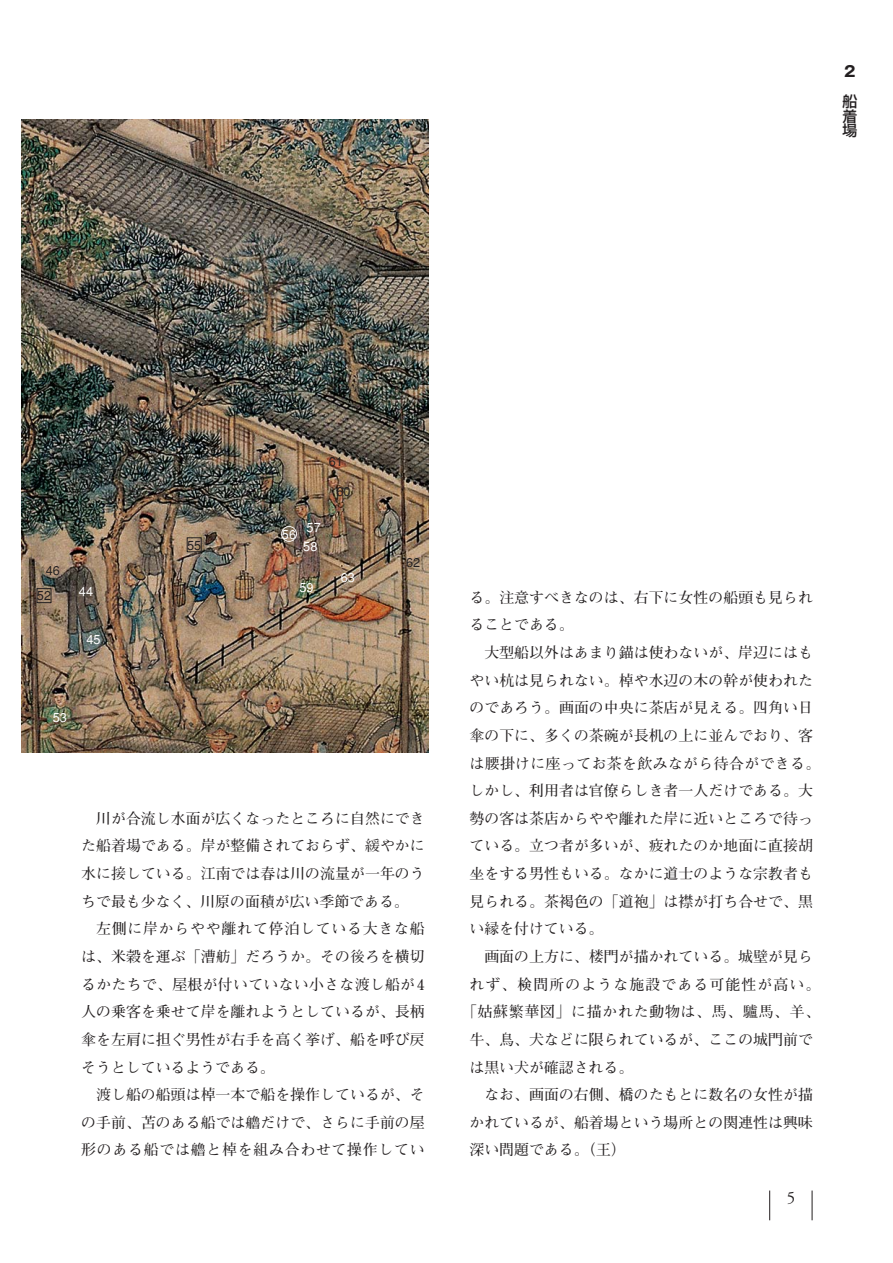
<style>
.page{position:relative;width:893px;height:1263px;background:#fff}
.page>*{position:absolute;margin:0;border:0;box-sizing:border-box;transform-origin:0 0}
.t1{font:16.95px "Adobe Garamond";color:#231f20}
.t2{font:700 14.85px/27.6px "Futo Min A101";letter-spacing:.005em;color:#231f20;text-align:justify}
.t3{font:700 14.85px "Futo Min A101";letter-spacing:.05em;color:#231f20}
.t4{font:700 14.85px "Futo Min A101";letter-spacing:.075em;color:#231f20}
.t5{font:500 14.85px/14.9px "Shin Go";color:#231f20;text-align:justify}
.t6{font:700 14.85px "Gothic MB101";color:#231f20}
.t7{font:500 12.75px/19.2px "Gothic BBB";color:#fff}
.t8{font:500 12.75px/25.3px "Gothic BBB";color:#231f20}
</style>
<div class="page">
<svg style="left:769px;top:1191px;width:1px;height:29px"></svg>
<svg style="left:811px;top:1191px;width:1px;height:29px"></svg>
<img style="left:22px;top:119px;width:406px;height:634px">
<div style="left:37px;top:588px;width:14px;height:15px;border:1px solid #231f20"></div>
<div style="left:187px;top:537px;width:15px;height:15px;border:1px solid #231f20"></div>
<div style="left:281px;top:526px;width:16px;height:16px;border:2px solid #fff;border-radius:50%"></div>
<p class="t6" style="left:844px;top:66px;width:13px">2</p>
<p class="t5" style="left:842px;top:95px;width:16px">船着場</p>
<p class="t8" style="left:37px;top:559px;width:25px;text-indent:9px">46<br>52</p>
<p class="t7" style="left:79px;top:583px;width:16px">44</p>
<p class="t7" style="left:86px;top:631px;width:16px">45</p>
<p class="t7" style="left:53px;top:710px;width:16px">53</p>
<p class="t8" style="left:187px;top:534px;width:16px">55</p>
<p class="t8" style="left:329px;top:451px;width:16px">61</p>
<p class="t8" style="left:336px;top:480px;width:16px">60</p>
<p class="t7" style="left:303px;top:519px;width:19px">57<br>58</p>
<p class="t7" style="left:299px;top:580px;width:16px">59</p>
<p class="t7" style="left:282px;top:526px;width:16px">56</p>
<p class="t7" style="left:340px;top:569px;width:16px">63</p>
<p class="t8" style="left:406px;top:551px;width:16px">62</p>
<p class="t2" style="left:81px;top:807px;width:345px;text-indent:15px">川が合流し水面が広くなったところに自然にできた船着場である。岸が整備されておらず、緩やかに水に接している。江南では春は川の流量が一年のうちで最も少なく、川原の面積が広い季節である。</p>
<p class="t2" style="left:81px;top:917px;width:345px;text-indent:15px">左側に岸からやや離れて停泊している大きな船は、米穀を運ぶ「漕舫」だろうか。その後ろを横切るかたちで、屋根が付いていない小さな渡し船が 4人の乗客を乗せて岸を離れようとしているが、長柄傘を左肩に担ぐ男性が右手を高く挙げ、船を呼び戻そうとしているようである。</p>
<p class="t2" style="left:81px;top:1083px;width:345px;text-indent:15px">渡し船の船頭は棹一本で船を操作しているが、その手前、苫のある船では艪だけで、さらに手前の屋形のある船では艪と棹を組み合わせて操作してい</p>
<p class="t2" style="left:469px;top:585px;width:345px">る。注意すべきなのは、右下に女性の船頭も見られることである。</p>
<p class="t2" style="left:469px;top:641px;width:352px;text-align:left;text-indent:15px">大型船以外はあまり錨は使わないが、岸辺にはもやい杭は見られない。棹や水辺の木の幹が使われたのであろう。画面の中央に茶店が見える。四角い日傘の下に、多くの茶碗が長机の上に並んでおり、客は腰掛けに座ってお茶を飲みながら待合ができる。しかし、利用者は官僚らしき者一人だけである。大勢の客は茶店からやや離れた岸に近いところで待っている。立つ者が多いが、疲れたのか地面に直接胡坐をする男性もいる。なかに道士のような宗教者も見られる。茶褐色の「道袍」は襟が打ち合せで、黒い縁を付けている。</p>
<p class="t2" style="left:484px;top:945px;width:330px">画面の上方に、楼門が描かれている。城壁が見ら</p>
<p class="t4" style="left:469px;top:979px;width:352px">れず、検問所のような施設である可能性が高い。</p>
<p class="t3" style="left:462px;top:1007px;width:360px">「姑蘇繁華図」に描かれた動物は、馬、驢馬、羊、</p>
<p class="t2" style="left:469px;top:1028px;width:345px">牛、鳥、犬などに限られているが、ここの城門前で</p>
<p class="t2" style="left:469px;top:1055px;width:165px">は黒い犬が確認される。</p>
<p class="t2" style="left:484px;top:1083px;width:330px">なお、画面の右側、橋のたもとに数名の女性が描</p>
<p class="t2" style="left:469px;top:1111px;width:345px">かれているが、船着場という場所との関連性は興味</p>
<p class="t2" style="left:469px;top:1138px;width:158px">深い問題である。（王）</p>
<p class="t1" style="left:786px;top:1191px;width:10px">5</p>
</div>
